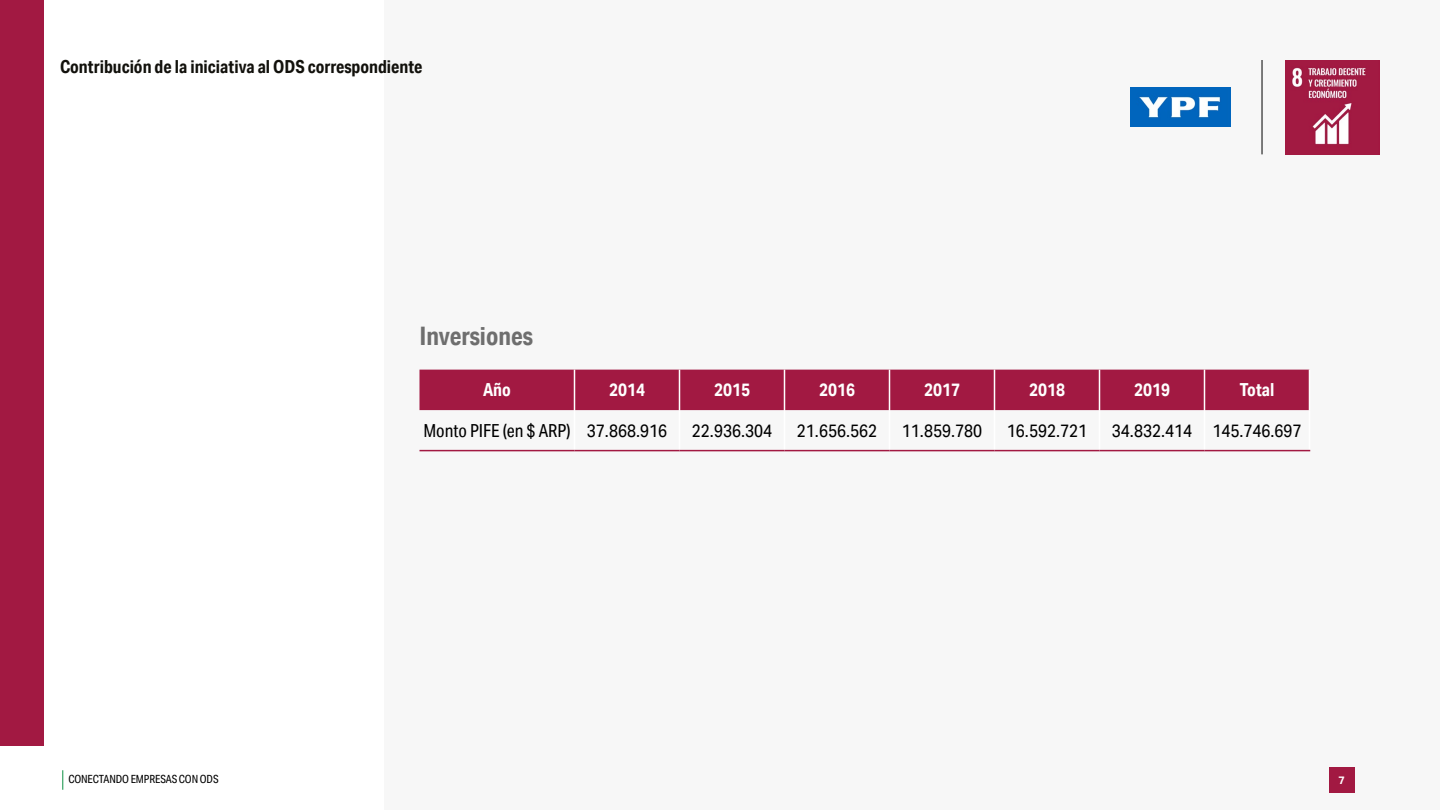
<style>
.page{position:relative;width:1440px;height:810px;background:#fff}
.page>*{position:absolute;margin:0;border:0;box-sizing:border-box;transform-origin:0 0}
.t1{font:700 25.5px "Aktiv Grotesk Cd";color:#6e6e6e}
.t2{font:18px "Aktiv Grotesk Cd";color:#000}
.t3{font:700 18px "Aktiv Grotesk Cd";color:#12110c}
.t4{font:700 18px "Aktiv Grotesk Cd";color:#fff}
.t5{font:11.25px "Aktiv Grotesk Cd";letter-spacing:-.01em;color:#000}
.t6{font:700 10.88px "Aktiv Grotesk";color:#fff}
</style>
<div class="page">
<div style="left:384px;top:0;width:1056px;height:810px;background:#f7f7f7"></div>
<svg style="left:62px;top:770px;width:1px;height:20px"></svg>
<img style="left:1285px;top:60px;width:95px;height:95px">
<hr style="left:1262px;top:60px;width:1px;height:94px;background:#000">
<div style="left:1329px;top:767px;width:25px;height:26px;background:#a21942"></div>
<img style="left:1131px;top:88px;width:100px;height:39px">
<div style="left:0;top:0;width:44px;height:746px;background:#a21942"></div>
<div style="left:419px;top:370px;width:890px;height:40px;background:#a21942"></div>
<hr style="left:574px;top:370px;width:1px;height:40px;background:#fff">
<hr style="left:679px;top:370px;width:1px;height:40px;background:#fff">
<hr style="left:784px;top:370px;width:1px;height:40px;background:#fff">
<hr style="left:889px;top:370px;width:1px;height:40px;background:#fff">
<hr style="left:994px;top:370px;width:1px;height:40px;background:#fff">
<hr style="left:1099px;top:370px;width:1px;height:40px;background:#fff">
<hr style="left:1204px;top:370px;width:1px;height:40px;background:#fff">
<hr style="left:1309px;top:370px;width:1px;height:40px;background:#fff">
<hr style="left:574px;top:410px;width:1px;height:40px;background:#fff">
<hr style="left:679px;top:410px;width:1px;height:40px;background:#fff">
<hr style="left:784px;top:410px;width:1px;height:40px;background:#fff">
<hr style="left:889px;top:410px;width:1px;height:40px;background:#fff">
<hr style="left:994px;top:410px;width:1px;height:40px;background:#fff">
<hr style="left:1099px;top:410px;width:1px;height:40px;background:#fff">
<hr style="left:1204px;top:410px;width:1px;height:40px;background:#fff">
<hr style="left:1309px;top:410px;width:1px;height:40px;background:#fff">
<hr style="left:420px;top:450px;width:155px;height:1px;background:#a21942">
<hr style="left:575px;top:450px;width:105px;height:1px;background:#a21942">
<hr style="left:680px;top:450px;width:104px;height:1px;background:#a21942">
<hr style="left:784px;top:450px;width:106px;height:1px;background:#a21942">
<hr style="left:890px;top:450px;width:104px;height:1px;background:#a21942">
<hr style="left:994px;top:450px;width:106px;height:1px;background:#a21942">
<hr style="left:1100px;top:450px;width:104px;height:1px;background:#a21942">
<hr style="left:1204px;top:450px;width:106px;height:1px;background:#a21942">
<p class="t3" style="left:60px;top:55px;width:364px">Contribución de la iniciativa al ODS correspondiente</p>
<p class="t1" style="left:420px;top:320px;width:115px">Inversiones</p>
<p class="t4" style="left:483px;top:379px;width:29px">Año</p>
<p class="t4" style="left:609px;top:379px;width:37px">2014</p>
<p class="t4" style="left:714px;top:379px;width:37px">2015</p>
<p class="t4" style="left:819px;top:379px;width:37px">2016</p>
<p class="t4" style="left:924px;top:379px;width:37px">2017</p>
<p class="t4" style="left:1029px;top:379px;width:37px">2018</p>
<p class="t4" style="left:1134px;top:379px;width:37px">2019</p>
<p class="t4" style="left:1240px;top:379px;width:36px">Total</p>
<p class="t2" style="left:423px;top:420px;width:149px">Monto PIFE (en $ ARP)</p>
<p class="t2" style="left:587px;top:420px;width:82px">37.868.916</p>
<p class="t2" style="left:692px;top:420px;width:82px">22.936.304</p>
<p class="t2" style="left:797px;top:420px;width:82px">21.656.562</p>
<p class="t2" style="left:902px;top:420px;width:82px">11.859.780</p>
<p class="t2" style="left:1007px;top:420px;width:82px">16.592.721</p>
<p class="t2" style="left:1112px;top:420px;width:82px">34.832.414</p>
<p class="t2" style="left:1212px;top:420px;width:91px">145.746.697</p>
<p class="t5" style="left:68px;top:773px;width:152px">CONECTANDO EMPRESAS CON ODS</p>
<p class="t6" style="left:1338px;top:774px;width:8px">7</p>
</div>
